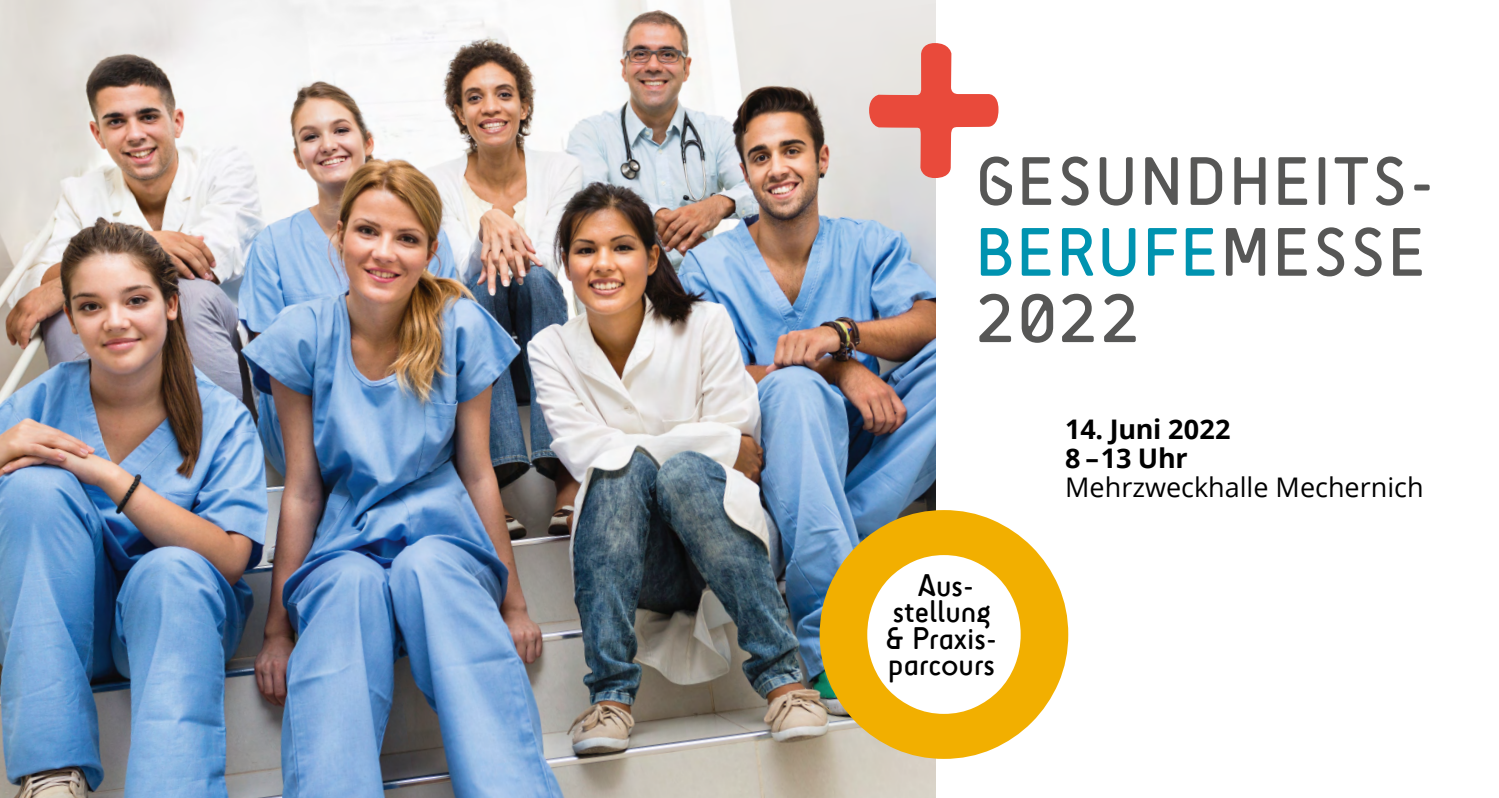
<style>
.page{position:relative;width:1499px;height:798px;background:#fff}
.page>*{position:absolute;margin:0;border:0;box-sizing:border-box;transform-origin:0 0}
.head{font:69.98px/66.4px "Sci Fly Sans";letter-spacing:.045em;color:#575756}
.head-2{font:31.72px/26.6px "Sci Fly Sans";color:#000;text-align:center}
.head-3{font:27px/29.2px "Open Sans";color:#000}
.s1{color:#0093b0}
.s2{font-weight:700}
</style>
<div class="page">
<img style="left:0;top:0;width:936px;height:797px">
<svg style="left:868px;top:42px;width:131px;height:408px"></svg>
<svg style="left:820px;top:510px;width:248px;height:248px"></svg>
<p class="head" style="left:976px;top:148px;width:460px">GESUNDHEITS-</p>
<p class="head" style="left:975px;top:219px;width:451px"><span class="s1">BERUFE</span>MESSE<br>2022</p>
<p class="head-2" style="left:886px;top:571px;width:113px">Aus&shy;stellung &amp; Praxis&shy;parcours</p>
<p class="head-3" style="left:1065px;top:413px;width:360px"><span class="s2">14. Juni 2022<br>8 –13 Uhr<br></span>Mehrzweckhalle Mechernich</p>
</div>
